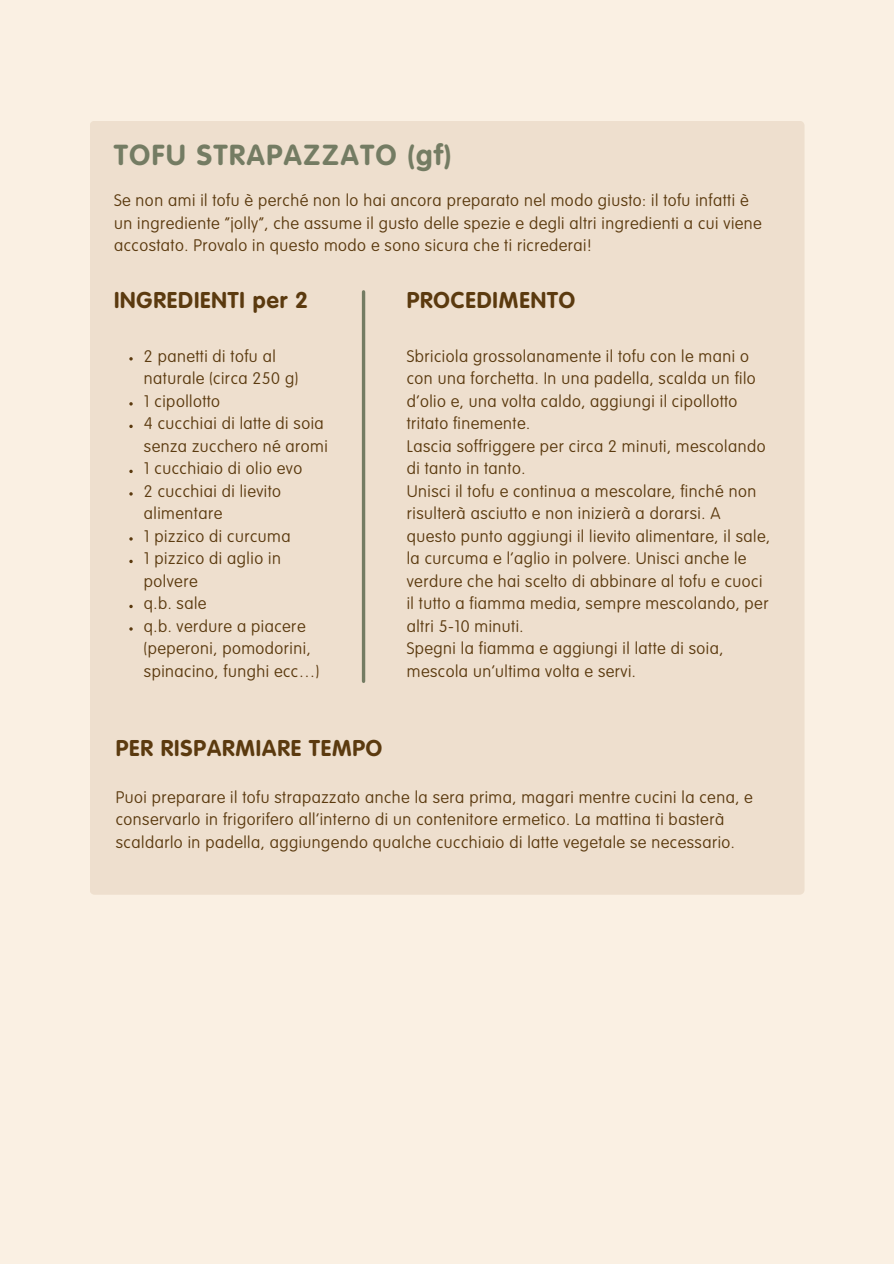
<style>
.page{position:relative;width:894px;height:1264px;background:#fff}
.page>*{position:absolute;margin:0;border:0;box-sizing:border-box;transform-origin:0 0}
.t1{font:700 28.5px "VAG Rounded LT Pro";letter-spacing:.06em;color:#747c63}
.t2{font:700 22.5px "VAG Rounded LT Pro";letter-spacing:.04em;color:#5b3a0f}
.t3{font:100 16.5px/22.5px "VAG Rounded LT Pro";letter-spacing:.03em;color:#5b3a0f}
</style>
<div class="page">
<div style="left:0;top:0;width:893px;height:1263px;background:#faf0e3"></div>
<div style="left:90px;top:121px;width:714px;height:773px;background:#eedfce;border-radius:5px"></div>
<hr style="left:362px;top:292px;width:3px;height:389px;background:#747c63">
<svg style="left:129px;top:357px;width:4px;height:3px"></svg>
<svg style="left:129px;top:402px;width:4px;height:3px"></svg>
<svg style="left:129px;top:424px;width:4px;height:4px"></svg>
<svg style="left:129px;top:469px;width:4px;height:4px"></svg>
<svg style="left:129px;top:492px;width:4px;height:3px"></svg>
<svg style="left:129px;top:537px;width:4px;height:3px"></svg>
<svg style="left:129px;top:559px;width:4px;height:4px"></svg>
<svg style="left:129px;top:604px;width:4px;height:4px"></svg>
<svg style="left:129px;top:627px;width:4px;height:3px"></svg>
<p class="t1" style="left:114px;top:143px;width:338px">TOFU STRAPAZZATO (gf)</p>
<h2 class="t3" style="left:114px;top:190px;width:649px">Se non ami il tofu è perché non lo hai ancora preparato nel modo giusto: il tofu infatti è un ingrediente “jolly”, che assume il gusto delle spezie e degli altri ingredienti a cui viene accostato. Provalo in questo modo e sono sicura che ti ricrederai!</h2>
<p class="t2" style="left:114px;top:291px;width:195px">INGREDIENTI per 2</p>
<h2 class="t2" style="left:406px;top:291px;width:170px">PROCEDIMENTO</h2>
<h1 class="t3" style="left:144px;top:346px;width:156px">2 panetti di tofu al naturale (circa 250 g)</h1>
<p class="t3" style="left:144px;top:391px;width:78px">1 cipollotto</p>
<h3 class="t3" style="left:144px;top:413px;width:185px">4 cucchiai di latte di soia senza zucchero né aromi</h3>
<p class="t3" style="left:144px;top:458px;width:160px">1 cucchiaio di olio evo</p>
<p class="t3" style="left:144px;top:481px;width:139px">2 cucchiai di lievito alimentare</p>
<p class="t3" style="left:144px;top:526px;width:148px">1 pizzico di curcuma</p>
<p class="t3" style="left:144px;top:548px;width:138px">1 pizzico di aglio in polvere</p>
<p class="t3" style="left:144px;top:593px;width:64px">q.b. sale</p>
<p class="t3" style="left:144px;top:616px;width:177px">q.b. verdure a piacere (peperoni, pomodorini, spinacino, funghi ecc…)</p>
<p class="t3" style="left:406px;top:346px;width:350px">Sbriciola grossolanamente il tofu con le mani o con una forchetta. In una padella, scalda un filo d’olio e, una volta caldo, aggiungi il cipollotto tritato finemente.</p>
<p class="t3" style="left:406px;top:436px;width:360px">Lascia soffriggere per circa 2 minuti, mescolando di tanto in tanto.</p>
<p class="t3" style="left:406px;top:481px;width:364px">Unisci il tofu e continua a mescolare, finché non risulterà asciutto e non inizierà a dorarsi. A questo punto aggiungi il lievito alimentare, il sale, la curcuma e l’aglio in polvere. Unisci anche le verdure che hai scelto di abbinare al tofu e cuoci il tutto a fiamma media, sempre mescolando, per altri 5-10 minuti.</p>
<p class="t3" style="left:406px;top:638px;width:318px">Spegni la fiamma e aggiungi il latte di soia, mescola un’ultima volta e servi.</p>
<p class="t2" style="left:116px;top:739px;width:268px">PER RISPARMIARE TEMPO</p>
<p class="t3" style="left:116px;top:787px;width:638px">Puoi preparare il tofu strapazzato anche la sera prima, magari mentre cucini la cena, e conservarlo in frigorifero all’interno di un contenitore ermetico. La mattina ti basterà scaldarlo in padella, aggiungendo qualche cucchiaio di latte vegetale se necessario.</p>
</div>
